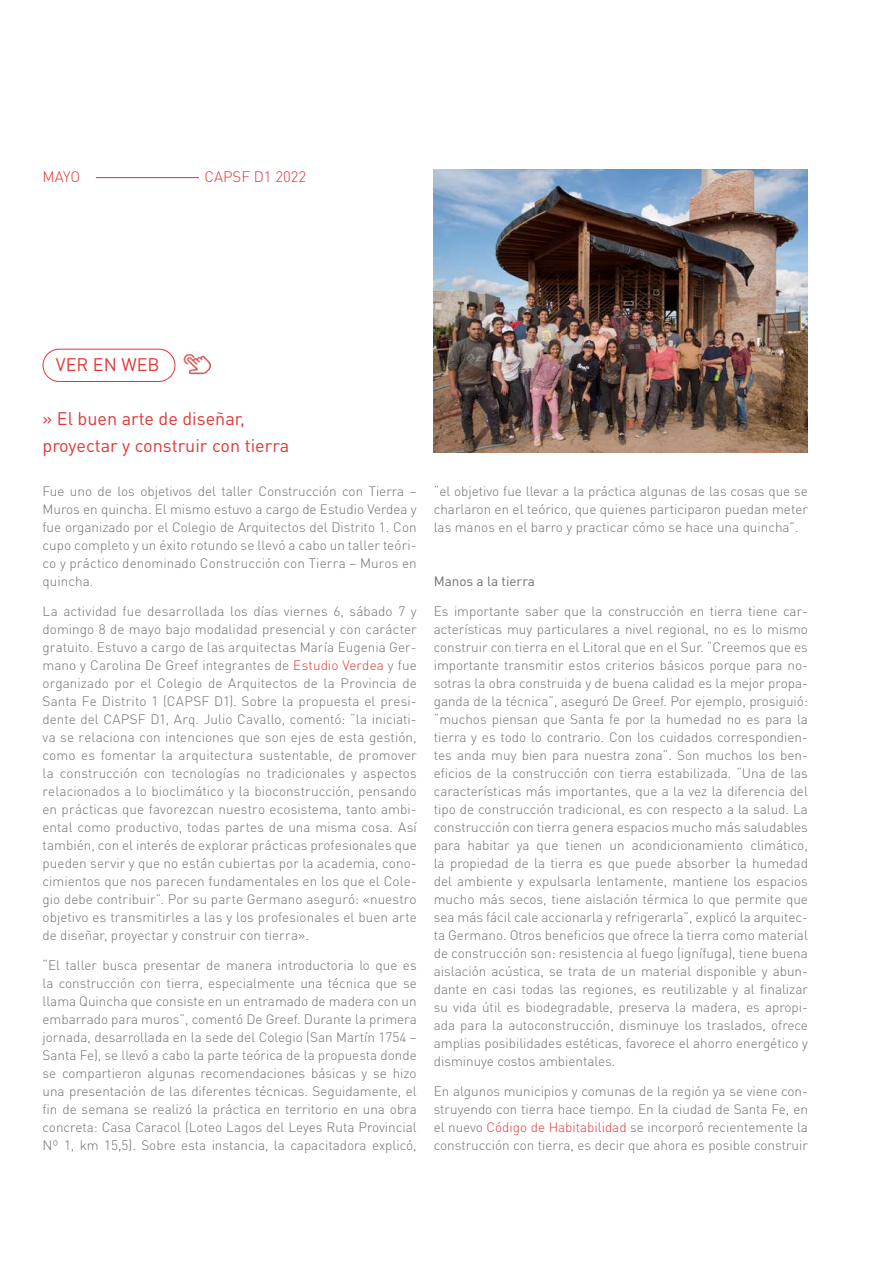
<style>
.page{position:relative;width:893px;height:1263px;background:#fff}
.page>*{position:absolute;margin:0;border:0;box-sizing:border-box;transform-origin:0 0}
.t1{font:18px/27px "DIN Pro";color:#e23638}
.t2{font:300 15px "DIN Pro";color:#e23438}
.t3{font:300 13.5px/18px "DIN Pro";color:#706f6f;text-align:justify}
.t4{font:13.5px "DIN Pro";color:#706f6f}
.s1{color:#e23638}
</style>
<div class="page">
<img style="left:434px;top:170px;width:374px;height:282px">
<hr style="left:96px;top:177px;width:103px;height:1px;background:#e23438">
<div style="left:43px;top:349px;width:132px;height:33px;border:1px solid #e23438;border-radius:16px"></div>
<img style="left:183px;top:351px;width:28px;height:24px">
<p class="t2" style="left:43px;top:166px;width:39px">MAYO</p>
<p class="t2" style="left:205px;top:166px;width:103px">CAPSF D1 2022</p>
<h1 class="t1" style="left:56px;top:351px;width:105px">VER EN WEB</h1>
<h1 class="t1" style="left:43px;top:405px;width:248px">» El buen arte de diseñar, proyectar y construir con tierra</h1>
<p class="t3" style="left:43px;top:481px;width:376px">Fue uno de los objetivos del taller Construcción con Tierra – Muros en quincha. El mismo estuvo a cargo de Estudio Verdea y fue organizado por el Colegio de Arquitectos del Distrito 1. Con cupo completo y un éxito rotundo se llevó a cabo un taller teóri&shy;co y práctico denominado Construcción con Tierra – Muros en quincha.</p>
<p class="t3" style="left:43px;top:601px;width:376px">La actividad fue desarrollada los días viernes 6, sábado 7 y domingo 8 de mayo bajo modalidad presencial y con carácter gratuito. Estuvo a cargo de las arquitectas María Eugenia Ger&shy;mano y Carolina De Greef integrantes de <span class="s1">Estudio Verdea</span> y fue organizado por el Colegio de Arquitectos de la Provincia de Santa Fe Distrito 1 (CAPSF D1). Sobre la propuesta el presi&shy;dente del CAPSF D1, Arq. Julio Cavallo, comentó: “la iniciati&shy;va se relaciona con intenciones que son ejes de esta gestión, como es fomentar la arquitectura sustentable, de promover la construcción con tecnologías no tradicionales y aspectos relacionados a lo bioclimático y la bioconstrucción, pensando en prácticas que favorezcan nuestro ecosistema, tanto ambi&shy;ental como productivo, todas partes de una misma cosa. Así también, con el interés de explorar prácticas profesionales que pueden servir y que no están cubiertas por la academia, cono&shy;cimientos que nos parecen fundamentales en los que el Cole&shy;gio debe contribuir”. Por su parte Germano aseguró: «nuestro objetivo es transmitirles a las y los profesionales el buen arte de diseñar, proyectar y construir con tierra».</p>
<p class="t3" style="left:43px;top:955px;width:376px">“El taller busca presentar de manera introductoria lo que es la construcción con tierra, especialmente una técnica que se llama Quincha que consiste en un entramado de madera con un embarrado para muros”, comentó De Greef. Durante la primera jornada, desarrollada en la sede del Colegio (San Martín 1754 – Santa Fe), se llevó a cabo la parte teórica de la propuesta donde se compartieron algunas recomendaciones básicas y se hizo una presentación de las diferentes técnicas. Seguidamente, el fin de semana se realizó la práctica en territorio en una obra concreta: Casa Caracol (Loteo Lagos del Leyes Ruta Provincial Nº 1, km 15,5). Sobre esta instancia, la capacitadora explicó,</p>
<p class="t3" style="left:434px;top:481px;width:376px">“el objetivo fue llevar a la práctica algunas de las cosas que se charlaron en el teórico, que quienes participaron puedan meter las manos en el barro y practicar cómo se hace una quincha”.</p>
<p class="t4" style="left:434px;top:572px;width:103px">Manos a la tierra</p>
<p class="t3" style="left:434px;top:601px;width:376px">Es importante saber que la construcción en tierra tiene car&shy;acterísticas muy particulares a nivel regional, no es lo mismo construir con tierra en el Litoral que en el Sur. “Creemos que es importante transmitir estos criterios básicos porque para no&shy;sotras la obra construida y de buena calidad es la mejor propa&shy;ganda de la técnica”, aseguró De Greef. Por ejemplo, prosiguió: “muchos piensan que Santa fe por la humedad no es para la tierra y es todo lo contrario. Con los cuidados correspondien&shy;tes anda muy bien para nuestra zona”. Son muchos los ben&shy;eficios de la construcción con tierra estabilizada. “Una de las características más importantes, que a la vez la diferencia del tipo de construcción tradicional, es con respecto a la salud. La construcción con tierra genera espacios mucho más saludables para habitar ya que tienen un acondicionamiento climático, la propiedad de la tierra es que puede absorber la humedad del ambiente y expulsarla lentamente, mantiene los espacios mucho más secos, tiene aislación térmica lo que permite que sea más fácil cale accionarla y refrigerarla”, explicó la arquitec&shy;ta Germano. Otros beneficios que ofrece la tierra como material de construcción son: resistencia al fuego (ignífuga), tiene buena aislación acústica, se trata de un material disponible y abun&shy;dante en casi todas las regiones, es reutilizable y al finalizar su vida útil es biodegradable, preserva la madera, es apropi&shy;ada para la autoconstrucción, disminuye los traslados, ofrece amplias posibilidades estéticas, favorece el ahorro energético y disminuye costos ambientales.</p>
<p class="t3" style="left:434px;top:1081px;width:376px">En algunos municipios y comunas de la región ya se viene con&shy;struyendo con tierra hace tiempo. En la ciudad de Santa Fe, en el nuevo <span class="s1">Código de Habitabilidad</span> se incorporó recientemente la construcción con tierra, es decir que ahora es posible construir</p>
</div>
